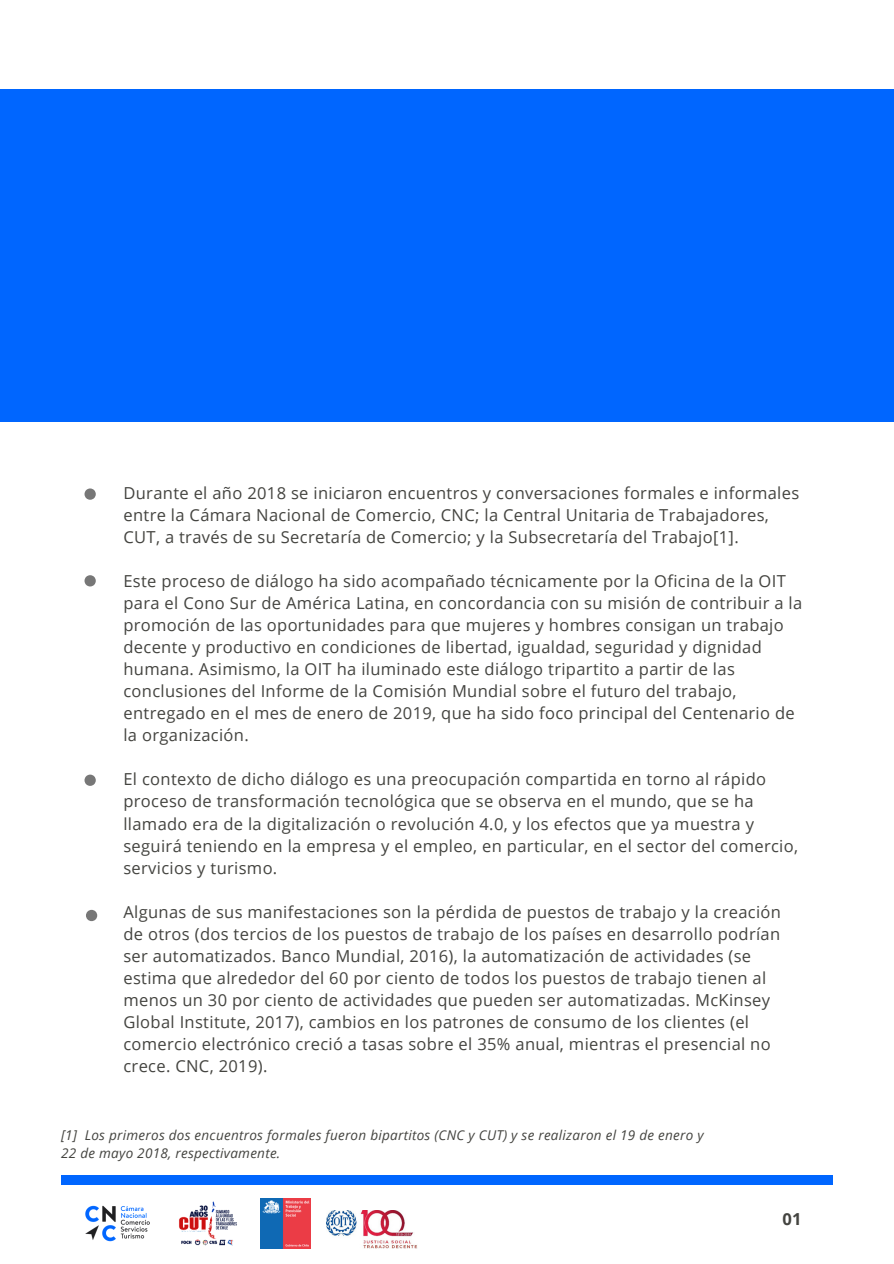
<style>
.page{position:relative;width:894px;height:1264px;background:#fff}
.page>*{position:absolute;margin:0;border:0;box-sizing:border-box;transform-origin:0 0}
.t1{font:16.5px/22px "Open Sans";letter-spacing:.02em;color:#444440}
.t2{font:700 16.5px "Open Sans";color:#444440}
.t3{font:italic 13.5px/18px "Open Sans";letter-spacing:.02em;color:#444440}
</style>
<div class="page">
<div style="left:61px;top:1175px;width:771px;height:9px;background:#06f"></div>
<div style="left:0;top:89px;width:893px;height:333px;background:#06f"></div>
<svg style="left:84px;top:488px;width:12px;height:12px"></svg>
<svg style="left:84px;top:575px;width:12px;height:11px"></svg>
<svg style="left:84px;top:774px;width:12px;height:11px"></svg>
<svg style="left:86px;top:909px;width:11px;height:12px"></svg>
<img style="left:179px;top:1201px;width:58px;height:45px">
<img style="left:260px;top:1198px;width:50px;height:50px">
<img style="left:327px;top:1210px;width:90px;height:38px">
<img style="left:65px;top:1184px;width:104px;height:58px">
<p class="t1" style="left:123px;top:481px;width:677px">Durante el año 2018 se iniciaron encuentros y conversaciones formales e informales entre la Cámara Nacional de Comercio, CNC; la Central Unitaria de Trabajadores,<br>CUT, a través de su Secretaría de Comercio; y la Subsecretaría del Trabajo[1].</p>
<p class="t1" style="left:123px;top:569px;width:680px">Este proceso de diálogo ha sido acompañado técnicamente por la Oficina de la OIT para el Cono Sur de América Latina, en concordancia con su misión de contribuir a la promoción de las oportunidades para que mujeres y hombres consigan un trabajo decente y productivo en condiciones de libertad, igualdad, seguridad y dignidad humana. Asimismo, la OIT ha iluminado este diálogo tripartito a partir de las conclusiones del Informe de la Comisión Mundial sobre el futuro del trabajo, entregado en el mes de enero de 2019, que ha sido foco principal del Centenario de la organización.</p>
<p class="t1" style="left:123px;top:768px;width:676px">El contexto de dicho diálogo es una preocupación compartida en torno al rápido proceso de transformación tecnológica que se observa en el mundo, que se ha llamado era de la digitalización o revolución 4.0, y los efectos que ya muestra y seguirá teniendo en la empresa y el empleo, en particular, en el sector del comercio, servicios y turismo.</p>
<p class="t1" style="left:123px;top:900px;width:659px">Algunas de sus manifestaciones son la pérdida de puestos de trabajo y la creación de otros (dos tercios de los puestos de trabajo de los países en desarrollo podrían ser automatizados. Banco Mundial, 2016), la automatización de actividades (se estima que alrededor del 60 por ciento de todos los puestos de trabajo tienen al menos un 30 por ciento de actividades que pueden ser automatizadas. McKinsey Global Institute, 2017), cambios en los patrones de consumo de los clientes (el comercio electrónico creció a tasas sobre el 35% anual, mientras el presencial no crece. CNC, 2019).</p>
<p class="t3" style="left:61px;top:1126px;width:643px">[1] Los primeros dos encuentros formales fueron bipartitos (CNC y CUT) y se realizaron el 19 de enero y<br>22 de mayo 2018, respectivamente.</p>
<p class="t2" style="left:782px;top:1206px;width:21px">01</p>
</div>
